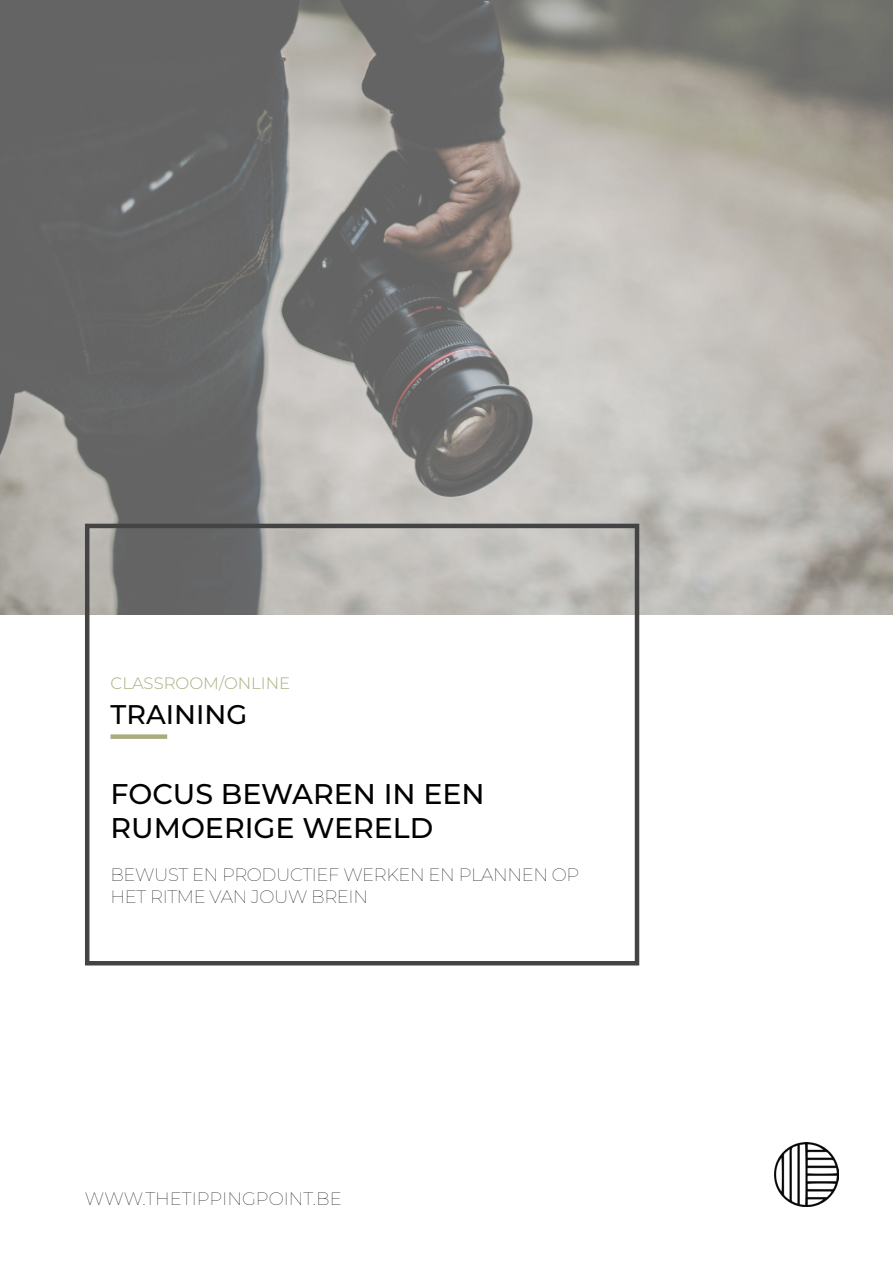
<style>
.page{position:relative;width:893px;height:1263px;background:#fff}
.page>*{position:absolute;margin:0;border:0;box-sizing:border-box;transform-origin:0 0}
.t1{font:500 28.5px/34.2px "Montserrat";color:#000}
.t2{font:500 27px "Montserrat";color:#000}
.t3{font:100 18px/21.6px "Montserrat";letter-spacing:-.02em;color:#000}
.t4{font:100 18px "Montserrat";color:#000}
.t5{font:300 16.5px "Montserrat";color:#aaae7f}
</style>
<div class="page">
<img style="left:0;top:1px;width:893px;height:614px">
<div style="left:85px;top:524px;width:554px;height:441px;border:4px solid #444"></div>
<div style="left:111px;top:734px;width:56px;height:5px;background:#a9ad7e"></div>
<img style="left:775px;top:1142px;width:64px;height:65px">
<p class="t5" style="left:111px;top:672px;width:181px">CLASSROOM/ONLINE</p>
<h2 class="t2" style="left:111px;top:695px;width:138px">TRAINING</h2>
<h1 class="t1" style="left:111px;top:775px;width:376px">FOCUS BEWAREN IN EEN<br>RUMOERIGE WERELD</h1>
<p class="t3" style="left:111px;top:863px;width:470px">BEWUST EN PRODUCTIEF WERKEN EN PLANNEN OP<br>HET RITME VAN JOUW BREIN</p>
<p class="t4" style="left:85px;top:1186px;width:258px">WWW.THETIPPINGPOINT.BE</p>
</div>
